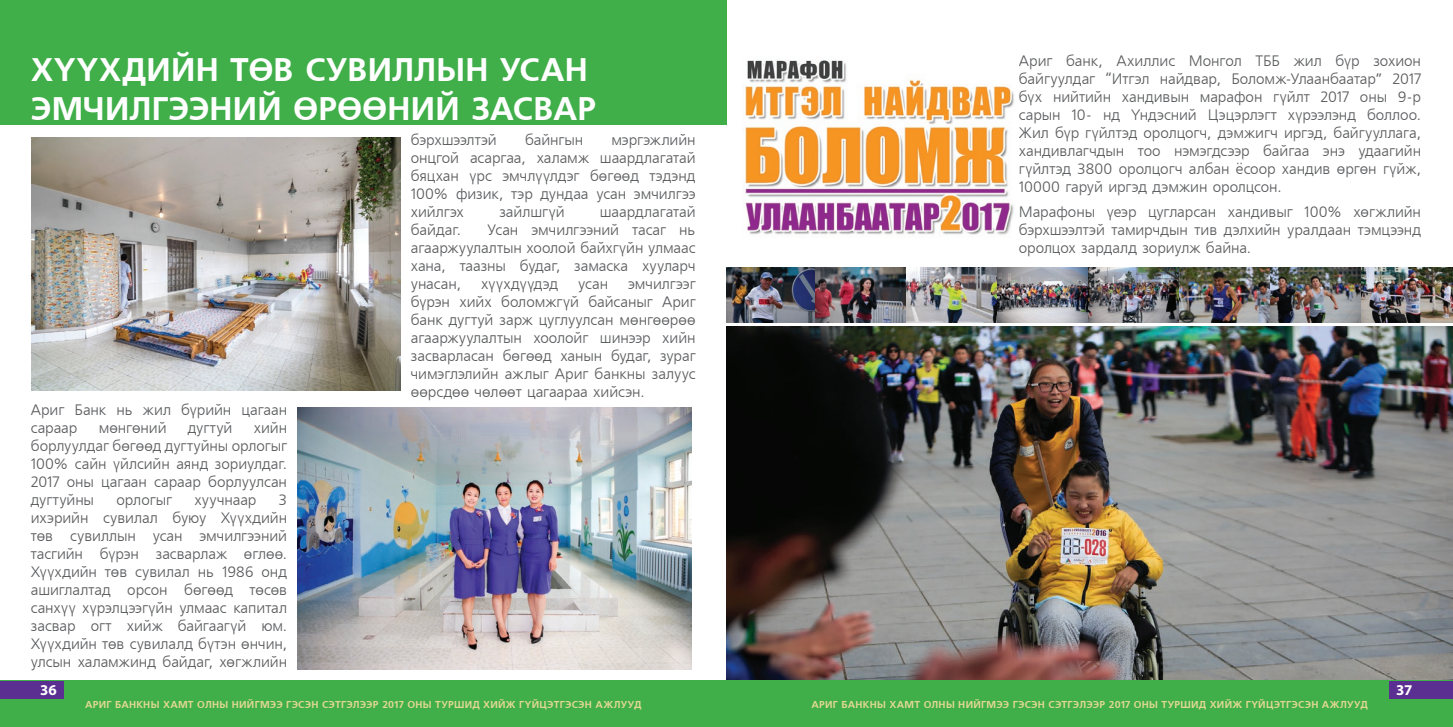
<style>
.page{position:relative;width:1453px;height:727px;background:#fff}
.page>*{position:absolute;margin:0;border:0;box-sizing:border-box;transform-origin:0 0}
.t1{font:700 32.5px/39px "Mogul Freeset";color:#fff}
.t2{font:15px/18px "Mogul Freeset";letter-spacing:-.01em;color:#57585a;text-align:justify}
.t3{font:15px "Mogul Freeset";letter-spacing:.015em;color:#57585a}
.t4{font:700 15px "Myriad Pro";color:#fff}
.t5{font:700 10px "Mogul Freeset";letter-spacing:.025em;color:#e0d891}
</style>
<div class="page">
<div style="left:0;top:0;width:726px;height:124px;background:#40ae49"></div>
<img style="left:32px;top:138px;width:368px;height:252px">
<img style="left:298px;top:407px;width:393px;height:262px">
<div style="left:0;top:680px;width:726px;height:46px;background:#40ae49"></div>
<img style="left:726px;top:326px;width:727px;height:354px">
<img style="left:726px;top:267px;width:727px;height:55px">
<img style="left:744px;top:60px;width:270px;height:175px">
<div style="left:726px;top:680px;width:727px;height:46px;background:#40ae49"></div>
<div style="left:1389px;top:680px;width:64px;height:18px;background:#5b2e91"></div>
<div style="left:0;top:680px;width:64px;height:18px;background:#5b2e91"></div>
<p class="t1" style="left:31px;top:51px;width:567px">ХҮҮХДИЙН ТӨВ СУВИЛЛЫН УСАН<br>ЭМЧИЛГЭЭНИЙ ӨРӨӨНИЙ ЗАСВАР</p>
<p class="t2" style="left:411px;top:131px;width:88px">бэрхшээлтэй</p>
<p class="t2" style="left:525px;top:131px;width:60px">байнгын</p>
<p class="t2" style="left:411px;top:131px;width:286px;text-indent:201px">мэргэжлийн онцгой асаргаа, халамж шаардлагатай бяцхан үрс эмчлүүлдэг бөгөөд тэдэнд 100% физик, тэр дундаа усан эмчилгээ хийлгэх</p>
<p class="t2" style="left:499px;top:203px;width:67px">зайлшгүй</p>
<p class="t2" style="left:600px;top:203px;width:97px">шаардлагатай</p>
<p class="t2" style="left:31px;top:401px;width:258px">Ариг Банк нь жил бүрийн цагаан сараар</p>
<p class="t2" style="left:31px;top:419px;width:258px;text-indent:223px">хийн борлуулдаг бөгөөд дугтуйны орлогыг 100% сайн үйлсийн аянд зориулдаг.<br>2017 оны цагаан сараар борлуулсан дугтуйны</p>
<p class="t2" style="left:99px;top:419px;width:69px">мөнгөний</p>
<p class="t2" style="left:188px;top:419px;width:46px">дугтуй</p>
<p class="t2" style="left:31px;top:491px;width:258px;text-indent:248px">3 ихэрийн сувилал буюу Хүүхдийн төв сувиллын усан эмчилгээний тасгийн бүрэн засварлаж өглөө.<br>Хүүхдийн төв сувилал нь 1986 онд ашиглалтад орсон бөгөөд төсөв санхүү хүрэлцээгүйн улмаас капитал засвар огт хийж байгаагүй юм.<br>Хүүхдийн төв сувилалд бүтэн өнчин, улсын халамжинд байдаг, хөгжлийн</p>
<p class="t2" style="left:117px;top:491px;width:57px">орлогыг</p>
<p class="t2" style="left:194px;top:491px;width:64px">хуучнаар</p>
<p class="t2" style="left:411px;top:221px;width:52px">байдаг.</p>
<p class="t2" style="left:411px;top:221px;width:286px;text-indent:76px">Усан эмчилгээний тасаг нь агааржуулалтын хоолой байхгүйн улмаас хана, таазны будаг, замаска хууларч унасан,</p>
<p class="t2" style="left:411px;top:275px;width:286px;text-indent:217px">эмчилгээг бүрэн хийх боломжгүй байсаныг Ариг банк дугтуй зарж цуглуулсан мөнгөөрөө агааржуулалтын хоолойг шинээр хийн засварласан бөгөөд ханын будаг, зураг чимэглэлийн ажлыг Ариг банкны залуус өөрсдөө чөлөөт цагаараа хийсэн.</p>
<p class="t3" style="left:481px;top:276px;width:79px">хүүхдүүдэд</p>
<p class="t2" style="left:578px;top:275px;width:31px">усан</p>
<p class="t2" style="left:1019px;top:52px;width:404px">Ариг банк, Ахиллис Монгол ТББ жил бүр зохион байгуулдаг “Итгэл найдвар, Боломж-Улаанбаатар” 2017 бүх нийтийн хандивын марафон гүйлт 2017 оны 9-р сарын 10- нд Үндэсний Цэцэрлэгт хүрээлэнд боллоо.<br>Жил бүр гүйлтэд оролцогч, дэмжигч иргэд, байгууллага, хандивлагчдын тоо нэмэгдсээр байгаа энэ удаагийн гүйлтэд 3800 оролцогч албан ёсоор хандив өргөн гүйж, 10000 гаруй иргэд дэмжин оролцсон.</p>
<p class="t2" style="left:1019px;top:203px;width:404px">Марафоны үеэр цугларсан хандивыг 100% хөгжлийн бэрхшээлтэй тамирчдын тив дэлхийн уралдаан тэмцээнд оролцох зардалд зориулж байна.</p>
<p class="t4" style="left:40px;top:680px;width:18px">36</p>
<p class="t4" style="left:1396px;top:680px;width:18px">37</p>
<p class="t5" style="left:85px;top:698px;width:558px">АРИГ БАНКНЫ ХАМТ ОЛНЫ НИЙГМЭЭ ГЭСЭН СЭТГЭЛЭЭР 2017 ОНЫ ТУРШИД ХИЙЖ ГҮЙЦЭТГЭСЭН АЖЛУУД</p>
<p class="t5" style="left:811px;top:698px;width:558px">АРИГ БАНКНЫ ХАМТ ОЛНЫ НИЙГМЭЭ ГЭСЭН СЭТГЭЛЭЭР 2017 ОНЫ ТУРШИД ХИЙЖ ГҮЙЦЭТГЭСЭН АЖЛУУД</p>
</div>
